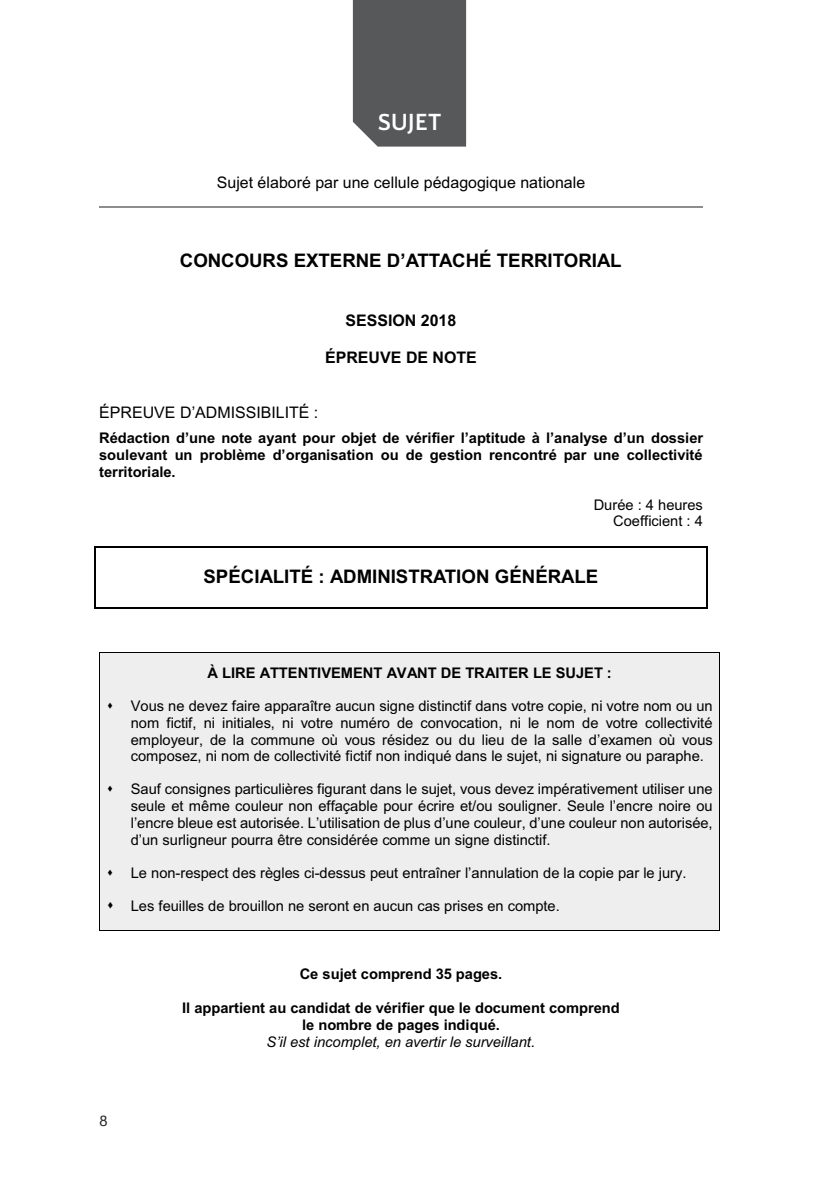
<style>
.page{position:relative;width:819px;height:1191px;background:#fff}
.page>*{position:absolute;margin:0;border:0;box-sizing:border-box;transform-origin:0 0}
.t1{font:700 24.5px "Quattrocento Sans";letter-spacing:-.005em;color:#fff}
.t2{font:700 18.72px "Arial";letter-spacing:-.005em;color:#000}
.t3{font:15.92px "Arial";color:#000}
.t4{font:700 15.92px "Arial";color:#000}
.t5{font:15.75px "Quattrocento Sans";color:#231f20}
.t6{font:14.7px/16.8px "Arial";color:#000;text-align:justify}
.t7{font:700 14.7px/16.8px "Arial";color:#000;text-align:justify}
.t8{font:italic 14.7px "Arial";letter-spacing:-.005em;color:#000}
</style>
<div class="page">
<div style="left:353px;top:0;width:113px;height:147px;background:#57585a"></div>
<hr style="left:99px;top:207px;width:603px;height:1px;background:#8d8d8d">
<hr style="left:99px;top:206px;width:603px;height:1px;background:#8d8d8d">
<hr style="left:95px;top:546px;width:612px;height:2px;background:#000">
<hr style="left:95px;top:607px;width:612px;height:1px;background:#000">
<svg style="left:95px;top:548px;width:1px;height:59px"></svg>
<svg style="left:706px;top:548px;width:1px;height:59px"></svg>
<div style="left:100px;top:652px;width:619px;height:278px;background:#eee"></div>
<hr style="left:99px;top:652px;width:621px;height:1px;background:#000">
<hr style="left:99px;top:652px;width:1px;height:279px;background:#000">
<hr style="left:99px;top:930px;width:620px;height:1px;background:#000">
<hr style="left:719px;top:652px;width:1px;height:279px;background:#000">
<h1 class="t1" style="left:377px;top:109px;width:65px">SUJET</h1>
<p class="t3" style="left:217px;top:172px;width:370px">Sujet élaboré par une cellule pédagogique nationale</p>
<p class="t2" style="left:180px;top:248px;width:443px">CONCOURS EXTERNE D’ATTACHÉ TERRITORIAL</p>
<p class="t4" style="left:345px;top:310px;width:112px">SESSION 2018</p>
<p class="t4" style="left:325px;top:347px;width:153px">ÉPREUVE DE NOTE</p>
<p class="t3" style="left:99px;top:402px;width:221px">ÉPREUVE D’ADMISSIBILITÉ :</p>
<p class="t7" style="left:99px;top:430px;width:605px">Rédaction d’une note ayant pour objet de vérifier l’aptitude à l’analyse d’un dossier soulevant un problème d’organisation ou de gestion rencontré par une collectivité territoriale.</p>
<p class="t6" style="left:593px;top:496px;width:111px;text-align:right">Durée : 4 heures<br>Coefficient : 4</p>
<p class="t2" style="left:203px;top:564px;width:396px">SPÉCIALITÉ : ADMINISTRATION GÉNÉRALE</p>
<p class="t7" style="left:207px;top:665px;width:406px">À LIRE ATTENTIVEMENT AVANT DE TRAITER LE SUJET :</p>
<p class="t6" style="left:131px;top:697px;width:583px">Vous ne devez faire apparaître aucun signe distinctif dans votre copie, ni votre nom ou un nom fictif, ni initiales, ni votre numéro de convocation, ni le nom de votre collectivité employeur, de la commune où vous résidez ou du lieu de la salle d’examen où vous composez, ni nom de collectivité fictif non indiqué dans le sujet, ni signature ou paraphe.</p>
<p class="t6" style="left:131px;top:781px;width:583px">Sauf consignes particulières figurant dans le sujet, vous devez impérativement utiliser une seule et même couleur non effaçable pour écrire et/ou souligner. Seule l’encre noire ou l’encre bleue est autorisée. L’utilisation de plus d’une couleur, d’une couleur non autorisée, d’un surligneur pourra être considérée comme un signe distinctif.</p>
<p class="t6" style="left:131px;top:864px;width:557px">Le non-respect des règles ci-dessus peut entraîner l’annulation de la copie par le jury.</p>
<p class="t6" style="left:131px;top:897px;width:430px">Les feuilles de brouillon ne seront en aucun cas prises en compte.</p>
<p class="t5" style="left:99px;top:1113px;width:10px">8</p>
<p class="t7" style="left:300px;top:966px;width:204px">Ce sujet comprend 35 pages.</p>
<p class="t7" style="left:182px;top:1000px;width:439px;text-align:center">Il appartient au candidat de vérifier que le document comprend le nombre de pages indiqué.</p>
<p class="t8" style="left:267px;top:1032px;width:270px">S’il est incomplet, en avertir le surveillant.</p>
</div>
